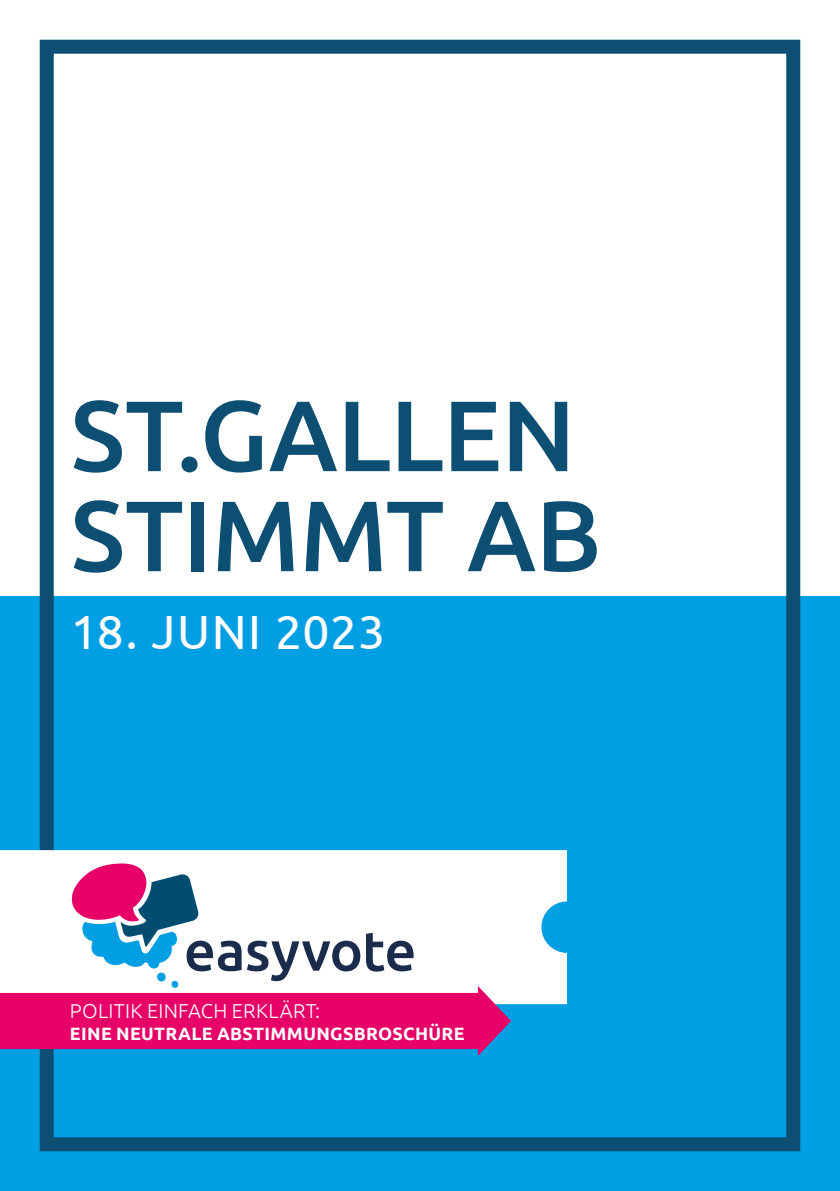
<style>
.page{position:relative;width:840px;height:1191px;background:#fff}
.page>*{position:absolute;margin:0;border:0;box-sizing:border-box;transform-origin:0 0}
.t1{font:500 100px/100px "Ubuntu";letter-spacing:-.005em;color:#0d4e73}
.t2{font:48px "Ubuntu";letter-spacing:.02em;color:#fff}
.t3{font:300 20.2px "Ubuntu";letter-spacing:.015em;color:#fff}
.t4{font:700 17.8px "Ubuntu";letter-spacing:.02em;color:#fff}
</style>
<div class="page">
<div style="left:0;top:596px;width:839px;height:595px;background:#009fe3"></div>
<div style="left:40px;top:40px;width:759px;height:1111px;border:14px solid #0d4e73"></div>
<svg style="left:0;top:850px;width:566px;height:154px;background:#edf8fd"></svg>
<svg style="left:0;top:863px;width:511px;height:193px;background:#d79ac2"></svg>
<h1 class="t1" style="left:71px;top:382px;width:532px">ST.GALLEN<br>STIMMT AB</h1>
<h2 class="t2" style="left:71px;top:603px;width:316px">18. JUNI 2023</h2>
<p class="t3" style="left:70px;top:999px;width:252px">POLITIK EINFACH ERKLÄRT:</p>
<p class="t4" style="left:70px;top:1022px;width:396px">EINE NEUTRALE ABSTIMMUNGSBROSCHÜRE</p>
</div>
